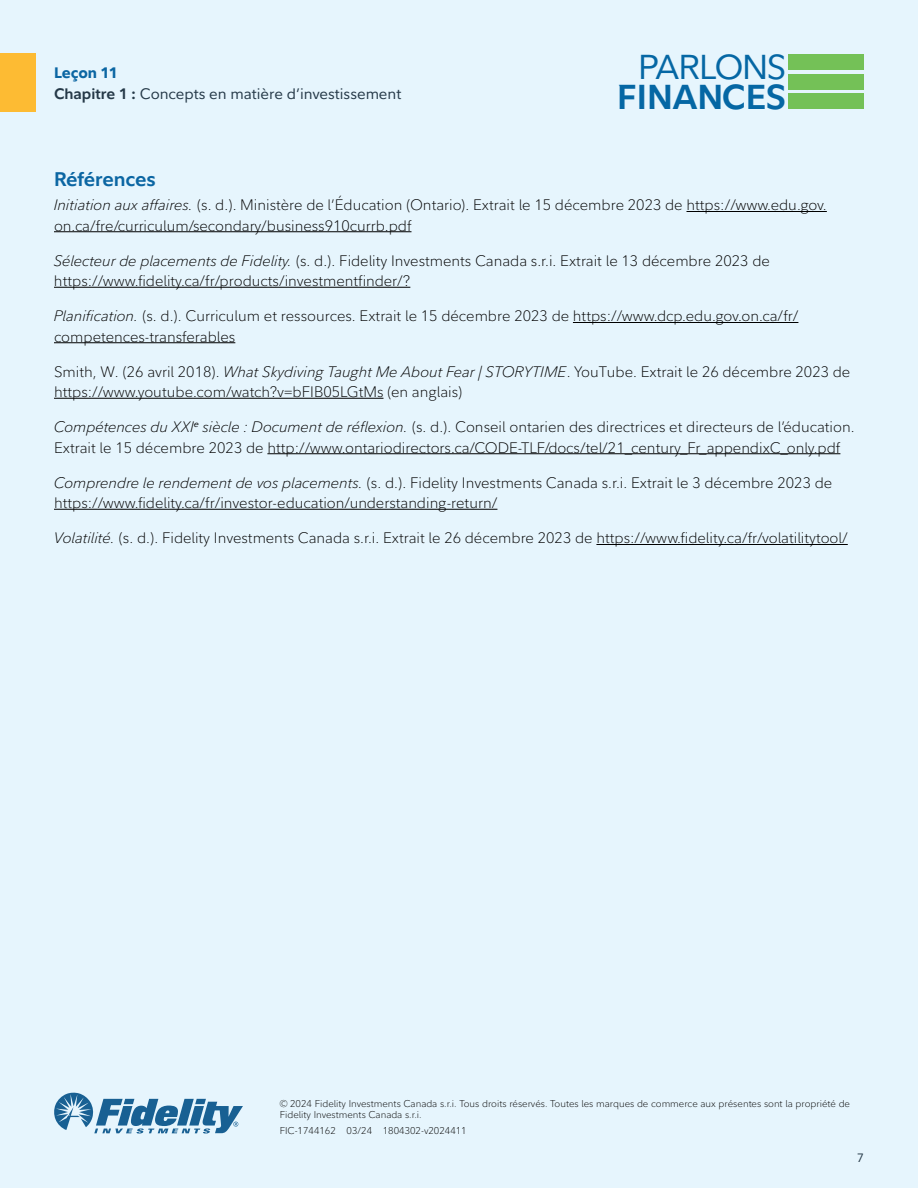
<style>
.page{position:relative;width:918px;height:1188px;background:#e6f5fd}
.page>*{position:absolute;margin:0;border:0;box-sizing:border-box;transform-origin:0 0}
.t1{font:700 34.2px "Fidelity Sans";color:#0567a4}
.t2{font:34.2px "Fidelity Sans";letter-spacing:-.04em;color:#0567a4}
.t3{font:700 19.5px "Fidelity Sans";letter-spacing:-.005em;color:#0b66a3}
.t4{font:300 15px/20.2px "Fidelity Sans";color:#000}
.t5{font:15px/21px "Fidelity Sans";color:#253948}
.t6{font:12px "Fidelity Sans";color:#253948}
.t7{font:300 9.75px/10.5px "Fidelity Sans";color:#000}
.s1{font-weight:800;color:#0b66a3}
.s2{font-weight:700}
.s3{font-style:italic}
</style>
<div class="page">
<div style="left:0;top:54px;width:36px;height:58px;background:#fdbb33"></div>
<div style="left:788px;top:55px;width:76px;height:15px;background:#74c157"></div>
<div style="left:788px;top:74px;width:76px;height:15px;background:#74c157"></div>
<div style="left:788px;top:93px;width:76px;height:15px;background:#74c157"></div>
<hr style="left:687px;top:211px;width:140px;height:1px;background:#000">
<hr style="left:54px;top:231px;width:358px;height:1px;background:#000">
<hr style="left:54px;top:287px;width:356px;height:1px;background:#000">
<hr style="left:573px;top:322px;width:225px;height:1px;background:#000">
<hr style="left:54px;top:342px;width:181px;height:1px;background:#000">
<hr style="left:54px;top:398px;width:330px;height:1px;background:#000">
<hr style="left:267px;top:453px;width:573px;height:1px;background:#000">
<hr style="left:54px;top:509px;width:443px;height:1px;background:#000">
<hr style="left:596px;top:544px;width:252px;height:1px;background:#000">
<svg style="left:54px;top:1093px;width:189px;height:41px"></svg>
<p class="t5" style="left:54px;top:62px;width:349px"><span class="s1">Leçon 11<br></span><span class="s2">Chapitre 1 :</span> Concepts en matière d’investissement</p>
<h1 class="t2" style="left:638px;top:45px;width:150px">PARLONS</h1>
<h1 class="t1" style="left:617px;top:74px;width:170px">FINANCES</h1>
<h2 class="t3" style="left:54px;top:166px;width:103px">Références</h2>
<p class="t4" style="left:54px;top:195px;width:774px"><span class="s3">Initiation aux affaires.</span> (s. d.). Ministère de l’Éducation (Ontario). Extrait le 15 décembre 2023 de https://www.edu.gov. on.ca/fre/curriculum/secondary/business910currb.pdf</p>
<p class="t4" style="left:54px;top:251px;width:717px"><span class="s3">Sélecteur de placements de Fidelity.</span> (s. d.). Fidelity Investments Canada s.r.i. Extrait le 13 décembre 2023 de https://www.fidelity.ca/fr/products/investmentfinder/?</p>
<p class="t4" style="left:54px;top:306px;width:746px"><span class="s3">Planification.</span> (s. d.). Curriculum et ressources. Extrait le 15 décembre 2023 de https://www.dcp.edu.gov.on.ca/fr/ competences-transferables</p>
<p class="t4" style="left:54px;top:362px;width:798px">Smith, W. (26 avril 2018). <span class="s3">What Skydiving Taught Me About Fear | STORYTIME</span>. YouTube. Extrait le 26 décembre 2023 de https://www.youtube.com/watch?v=bFIB05LGtMs (en anglais)</p>
<p class="t4" style="left:54px;top:417px;width:802px"><span class="s3">Compétences du XXI</span><sup>e</sup> <span class="s3">siècle : Document de réflexion.</span> (s. d.). Conseil ontarien des directrices et directeurs de l’éducation.<br>Extrait le 15 décembre 2023 de http://www.ontariodirectors.ca/CODE-TLF/docs/tel/21_century_Fr_appendixC_only.pdf</p>
<p class="t4" style="left:54px;top:473px;width:780px"><span class="s3">Comprendre le rendement de vos placements.</span> (s. d.). Fidelity Investments Canada s.r.i. Extrait le 3 décembre 2023 de https://www.fidelity.ca/fr/investor-education/understanding-return/</p>
<p class="t4" style="left:54px;top:528px;width:795px"><span class="s3">Volatilité.</span> (s. d.). Fidelity Investments Canada s.r.i. Extrait le 26 décembre 2023 de https://www.fidelity.ca/fr/volatilitytool/</p>
<p class="t7" style="left:280px;top:1099px;width:572px">© 2024 Fidelity Investments Canada s.r.i. Tous droits réservés. Toutes les marques de commerce aux présentes sont la propriété de<br>Fidelity Investments Canada s.r.i.</p>
<p class="t7" style="left:280px;top:1126px;width:189px">FIC-1744162 03/24 1804302-v2024411</p>
<p class="t6" style="left:857px;top:1150px;width:8px">7</p>
</div>
